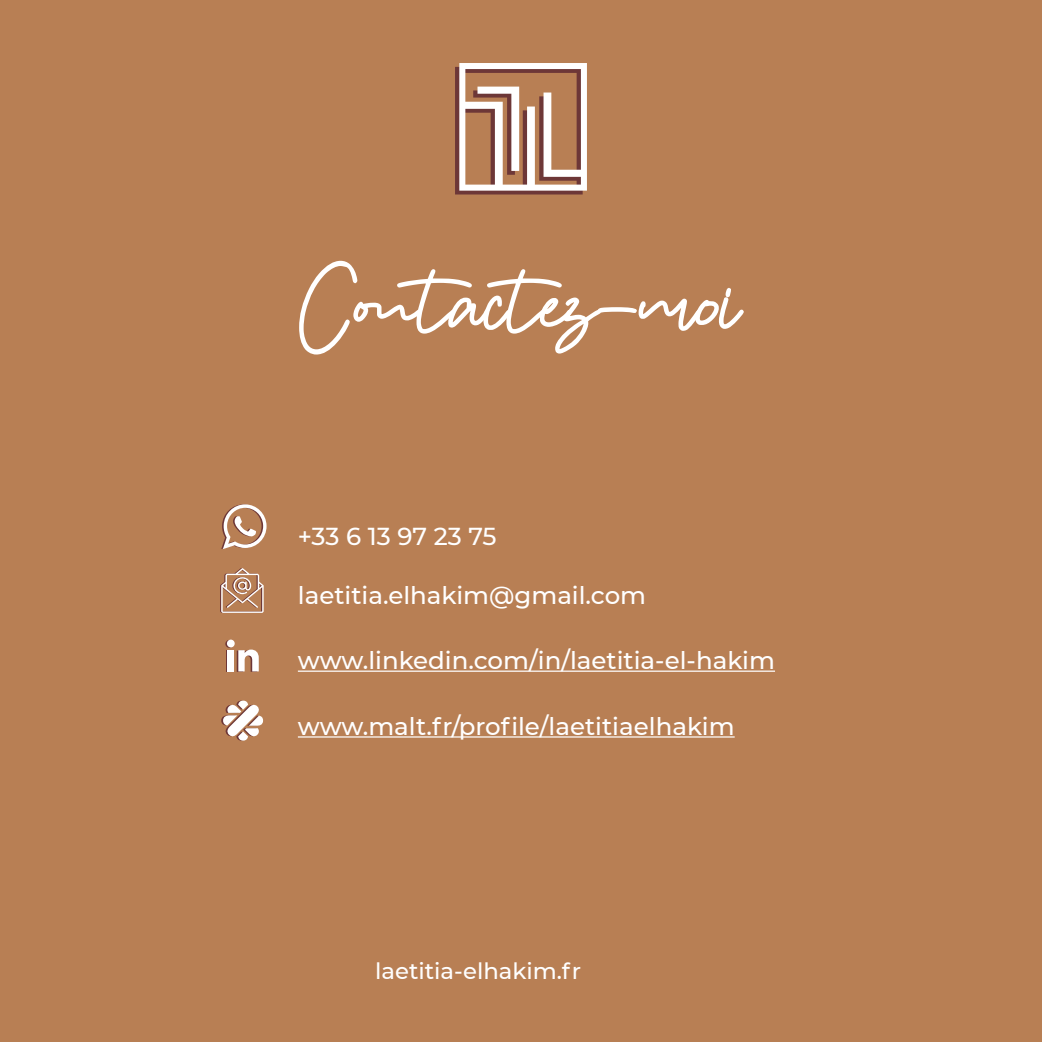
<style>
.page{position:relative;width:1042px;height:1042px;background:#b87f54}
.page>*{position:absolute;margin:0;border:0;box-sizing:border-box;transform-origin:0 0}
.t1{font:133px "Hany Petter";color:#fff}
.t2{font:500 24.5px "Montserrat";color:#fff}
.t3{font:500 22.75px "Montserrat";color:#fff}
</style>
<div class="page">
<svg style="left:455px;top:63px;width:132px;height:131px"></svg>
<hr style="left:298px;top:670px;width:477px;height:2px;background:#fff">
<hr style="left:298px;top:736px;width:437px;height:1px;background:#fff">
<svg style="left:221px;top:700px;width:42px;height:40px"></svg>
<div style="left:226px;top:650px;width:6px;height:22px;background:#fff"></div>
<svg style="left:225px;top:640px;width:8px;height:8px"></svg>
<div style="left:228px;top:650px;width:6px;height:21px;background:#fff"></div>
<div style="left:227px;top:639px;width:8px;height:8px;background:#fff;border-radius:50%"></div>
<svg style="left:237px;top:649px;width:22px;height:23px"></svg>
<svg style="left:221px;top:504px;width:45px;height:45px"></svg>
<svg style="left:220px;top:568px;width:44px;height:45px"></svg>
<h1 class="t1" style="left:301px;top:245px;width:441px">Contactez-moi</h1>
<p class="t2" style="left:298px;top:519px;width:200px">+33 6 13 97 23 75</p>
<p class="t2" style="left:298px;top:578px;width:350px">laetitia.elhakim@gmail.com</p>
<p class="t2" style="left:298px;top:643px;width:479px">www.linkedin.com/in/laetitia-el-hakim</p>
<p class="t2" style="left:298px;top:709px;width:438px">www.malt.fr/profile/laetitiaelhakim</p>
<p class="t3" style="left:375px;top:955px;width:207px">laetitia-elhakim.fr</p>
</div>
